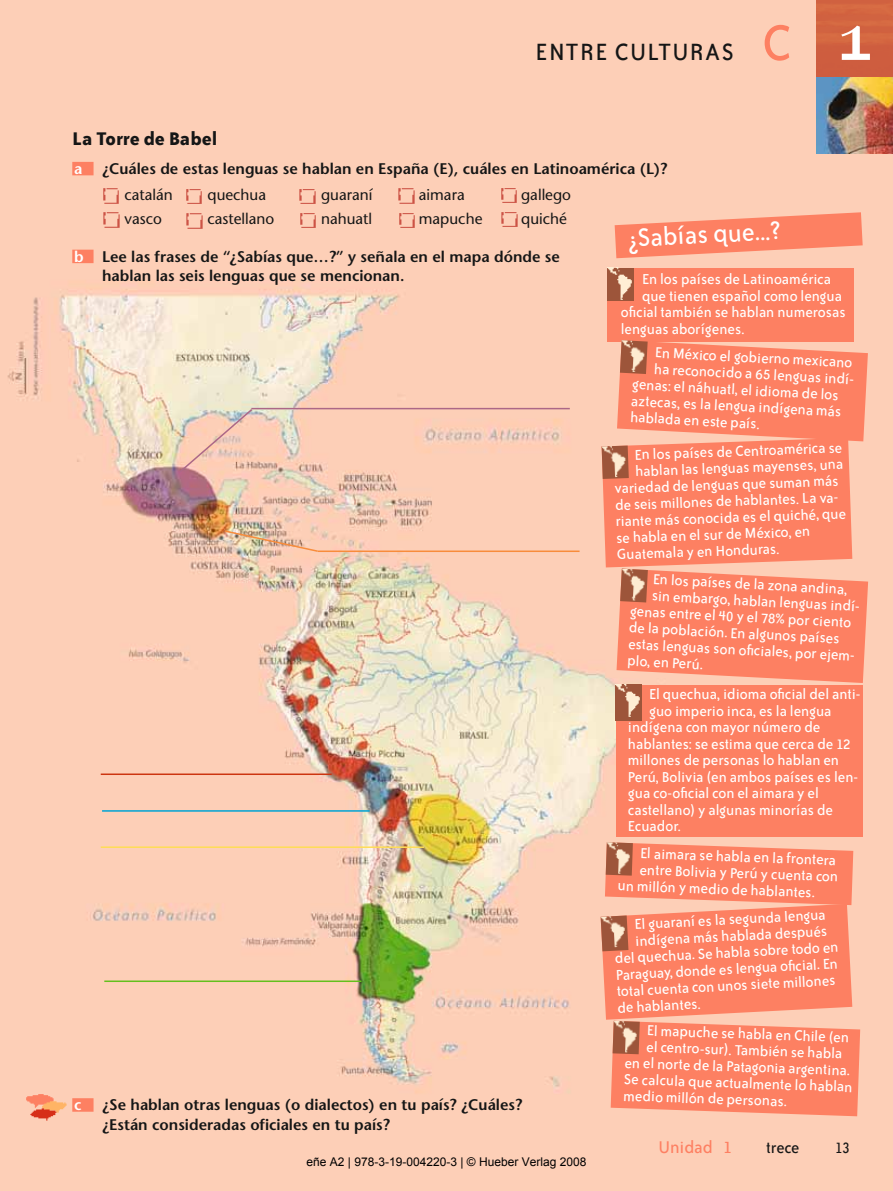
<style>
.page{position:relative;width:893px;height:1191px;background:#fff}
.page>*{position:absolute;margin:0;border:0;box-sizing:border-box;transform-origin:0 0}
.t1{font:28.5px "Bailey Sans ITC";color:#fff}
.t2{font:27px "Bailey Sans ITC";letter-spacing:.045em;color:#151616}
.t3{font:700 21px "Bailey Sans ITC";color:#151616}
.t4{font:19.5px "Bailey Sans ITC";color:#fd8062}
.t5{font:18px "Bailey Sans ITC";color:#151616}
.t6{font:18px "Bailey Sans ITC";color:#151616;scale:.9 1}
.t7{font:16.5px "Bailey Sans ITC";color:#fff}
.t8{font:600 15.3px/19.5px "Stone Sans LT";color:#151616}
.t9{font:15.3px "Stone Sans LT";color:#151616}
.t10{font:600 15.3px "Stone Sans LT";color:#fff}
.t11{font:12px "Arial";color:#000}
.s1{font-size:57px;color:#fd8062}
.s2{font-family:"Amplifier";font-weight:300;font-size:60px;color:#fff}
.s3{color:#fff}
</style>
<div class="page">
<img style="left:0;top:0;width:893px;height:1190px">
<img style="left:816px;top:77px;width:77px;height:76px">
<div style="left:816px;top:0;width:77px;height:77px;background:#d06140"></div>
<div style="left:72px;top:162px;width:22px;height:13px;background:#fd8062"></div>
<div style="left:72px;top:250px;width:22px;height:13px;background:#fd8062"></div>
<div style="left:72px;top:1098px;width:22px;height:13px;background:#fd8062"></div>
<svg style="left:615px;top:212px;width:248px;height:46px;background:#fd967a"></svg>
<div style="left:607px;top:268px;width:247px;height:73px;background:#fd8062"></div>
<div style="left:607px;top:268px;width:26px;height:32px;background:#9d553a"></div>
<img style="left:607px;top:268px;width:25px;height:32px">
<div style="left:616px;top:685px;width:246px;height:151px;background:#fd8062"></div>
<div style="left:616px;top:685px;width:26px;height:36px;background:#9d553a"></div>
<img style="left:616px;top:685px;width:24px;height:32px">
<svg style="left:602px;top:340px;width:266px;height:343px;background:#fb8c6f"></svg>
<img style="left:620px;top:568px;width:27px;height:34px">
<svg style="left:601px;top:842px;width:259px;height:274px;background:#fb8b6e"></svg>
<img style="left:613px;top:1021px;width:25px;height:33px">
<img style="left:101px;top:188px;width:19px;height:16px">
<img style="left:102px;top:212px;width:19px;height:16px">
<img style="left:184px;top:189px;width:20px;height:16px">
<img style="left:185px;top:213px;width:19px;height:16px">
<img style="left:298px;top:188px;width:19px;height:16px">
<img style="left:298px;top:212px;width:19px;height:17px">
<img style="left:397px;top:188px;width:19px;height:16px">
<img style="left:397px;top:212px;width:19px;height:16px">
<img style="left:499px;top:187px;width:20px;height:16px">
<img style="left:500px;top:211px;width:19px;height:17px">
<hr style="left:104px;top:980px;width:257px;height:2px;background:#63c01d">
<hr style="left:101px;top:846px;width:323px;height:2px;background:#fd5">
<hr style="left:101px;top:773px;width:231px;height:2px;background:#cc3510">
<hr style="left:318px;top:550px;width:262px;height:2px;background:#f88c3b">
<img style="left:223px;top:529px;width:96px;height:24px">
<hr style="left:251px;top:408px;width:319px;height:1px;background:#ac6887">
<svg style="left:178px;top:407px;width:76px;height:67px;background:#edc9b7"></svg>
<hr style="left:102px;top:810px;width:268px;height:1px;background:#00a3d4">
<img style="left:26px;top:1093px;width:31px;height:17px">
<img style="left:41px;top:1100px;width:29px;height:15px">
<img style="left:28px;top:1105px;width:32px;height:18px">
<h2 class="t2" style="left:536px;top:42px;width:338px">ENTRE CULTURAS <span class="s1">C</span> <span class="s2">1</span></h2>
<p class="t3" style="left:72px;top:131px;width:147px">La Torre de Babel</p>
<p class="t10" style="left:74px;top:163px;width:10px">a</p>
<p class="t8" style="left:102px;top:161px;width:567px">¿Cuáles de estas lenguas se hablan en España (E), cuáles en Latinoamérica (L)?</p>
<p class="t9" style="left:125px;top:188px;width:50px">catalán</p>
<p class="t9" style="left:207px;top:188px;width:60px">quechua</p>
<p class="t9" style="left:321px;top:188px;width:53px">guaraní</p>
<p class="t9" style="left:419px;top:188px;width:47px">aimara</p>
<p class="t9" style="left:521px;top:188px;width:51px">gallego</p>
<p class="t9" style="left:125px;top:212px;width:39px">vasco</p>
<p class="t9" style="left:207px;top:212px;width:68px">castellano</p>
<p class="t9" style="left:321px;top:212px;width:53px">nahuatl</p>
<p class="t9" style="left:419px;top:212px;width:65px">mapuche</p>
<p class="t9" style="left:521px;top:212px;width:47px">quiché</p>
<p class="t8" style="left:102px;top:248px;width:459px;text-indent:-28px"><span class="s3">b</span> Lee las frases de “¿Sabías que…?” y señala en el mapa dónde se hablan las seis lenguas que se mencionan.</p>
<p class="t10" style="left:74px;top:1099px;width:9px">c</p>
<p class="t8" style="left:102px;top:1097px;width:422px">¿Se hablan otras lenguas (o dialectos) en tu país? ¿Cuáles? ¿Están consideradas oficiales en tu país?</p>
<p class="t11" style="left:306px;top:1154px;width:281px">eñe A2 | 978-3-19-004220-3 | © Hueber Verlag 2008</p>
<h1 class="t1" style="left:627px;top:228px;width:155px;rotate:-3deg">¿Sabías que...?</h1>
<p class="t7" style="left:642px;top:273px;width:191px">En los países de Latinoamérica</p>
<p class="t7" style="left:642px;top:290px;width:201px">que tienen español como lengua</p>
<p class="t7" style="left:621px;top:306px;width:227px">oficial también se hablan numerosas</p>
<p class="t7" style="left:621px;top:323px;width:125px">lenguas aborígenes.</p>
<p class="t7" style="left:655px;top:346px;width:199px;rotate:3deg">En México el gobierno mexicano</p>
<p class="t7" style="left:654px;top:363px;width:205px;rotate:3deg">ha reconocido a 65 lenguas indí-</p>
<p class="t7" style="left:632px;top:378px;width:209px;rotate:3deg">genas: el náhuatl, el idioma de los</p>
<p class="t7" style="left:631px;top:394px;width:212px;rotate:3deg">aztecas, es la lengua indígena más</p>
<p class="t7" style="left:631px;top:411px;width:131px;rotate:3deg">hablada en este país.</p>
<p class="t7" style="left:634px;top:449px;width:209px;rotate:-2deg">En los países de Centroamérica se</p>
<p class="t7" style="left:635px;top:465px;width:210px;rotate:-2deg">hablan las lenguas mayenses, una</p>
<p class="t7" style="left:614px;top:482px;width:226px;rotate:-2deg">variedad de lenguas que suman más</p>
<p class="t7" style="left:615px;top:499px;width:225px;rotate:-2deg">de seis millones de hablantes. La va -</p>
<p class="t7" style="left:616px;top:515px;width:232px;rotate:-2deg">riante más conocida es el quiché, que</p>
<p class="t7" style="left:616px;top:532px;width:195px;rotate:-2deg">se habla en el sur de México, en</p>
<p class="t7" style="left:617px;top:548px;width:164px;rotate:-2deg">Guatemala y en Honduras.</p>
<p class="t7" style="left:653px;top:573px;width:196px;rotate:3deg">En los países de la zona andina,</p>
<p class="t7" style="left:652px;top:589px;width:213px;rotate:3deg">sin embargo, hablan lenguas indí-</p>
<p class="t7" style="left:630px;top:605px;width:223px;rotate:3deg">genas entre el 40 y el 78% por ciento</p>
<p class="t7" style="left:629px;top:621px;width:212px;rotate:3deg">de la población. En algunos países</p>
<p class="t7" style="left:629px;top:638px;width:232px;rotate:3deg">estas lenguas son ofi ciales, por ejem-</p>
<p class="t7" style="left:628px;top:654px;width:77px;rotate:3deg">plo, en Perú.</p>
<p class="t7" style="left:649px;top:688px;width:213px">El quechua, idioma oficial del anti-</p>
<p class="t7" style="left:649px;top:705px;width:184px">guo imperio inca, es la lengua</p>
<p class="t7" style="left:628px;top:721px;width:194px">indígena con mayor número de</p>
<p class="t7" style="left:628px;top:738px;width:224px">hablantes: se estima que cerca de 12</p>
<p class="t7" style="left:628px;top:754px;width:213px">millones de personas lo hablan en</p>
<p class="t7" style="left:628px;top:771px;width:232px">Perú, Bolivia (en ambos países es len-</p>
<p class="t7" style="left:628px;top:787px;width:192px">gua co-oficial con el aimara y el</p>
<p class="t7" style="left:628px;top:804px;width:207px">castellano) y algunas minorías de</p>
<p class="t7" style="left:628px;top:820px;width:54px">Ecuador.</p>
<p class="t7" style="left:640px;top:847px;width:197px;rotate:2deg">El aimara se habla en la frontera</p>
<p class="t7" style="left:640px;top:863px;width:200px;rotate:2deg">entre Bolivia y Perú y cuenta con</p>
<p class="t7" style="left:618px;top:879px;width:199px;rotate:2deg">un millón y medio de hablantes.</p>
<p class="t7" style="left:634px;top:918px;width:193px;rotate:-3deg">El guaraní es la segunda lengua</p>
<p class="t7" style="left:635px;top:935px;width:194px;rotate:-3deg">indígena más hablada después</p>
<p class="t7" style="left:615px;top:952px;width:225px;rotate:-3deg">del quechua. Se habla sobre todo en</p>
<p class="t7" style="left:616px;top:969px;width:224px;rotate:-3deg">Paraguay, donde es lengua ofi cial. En</p>
<p class="t7" style="left:616px;top:985px;width:221px;rotate:-3deg">total cuenta con unos siete millones</p>
<p class="t7" style="left:617px;top:1002px;width:85px;rotate:-3deg">de hablantes.</p>
<p class="t7" style="left:647px;top:1024px;width:204px;rotate:2deg">El mapuche se habla en Chile (en</p>
<p class="t7" style="left:647px;top:1040px;width:198px;rotate:2deg">el centro-sur). También se habla</p>
<p class="t7" style="left:625px;top:1056px;width:227px;rotate:2deg">en el norte de la Patagonia argentina.</p>
<p class="t7" style="left:624px;top:1073px;width:230px;rotate:2deg">Se calcula que actualmente lo hablan</p>
<p class="t7" style="left:624px;top:1089px;width:165px;rotate:2deg">medio millón de personas.</p>
<p class="t4" style="left:658px;top:1140px;width:75px">Unidad 1</p>
<p class="t5" style="left:766px;top:1141px;width:35px">trece</p>
<p class="t6" style="left:835px;top:1141px;width:18px">13</p>
</div>
